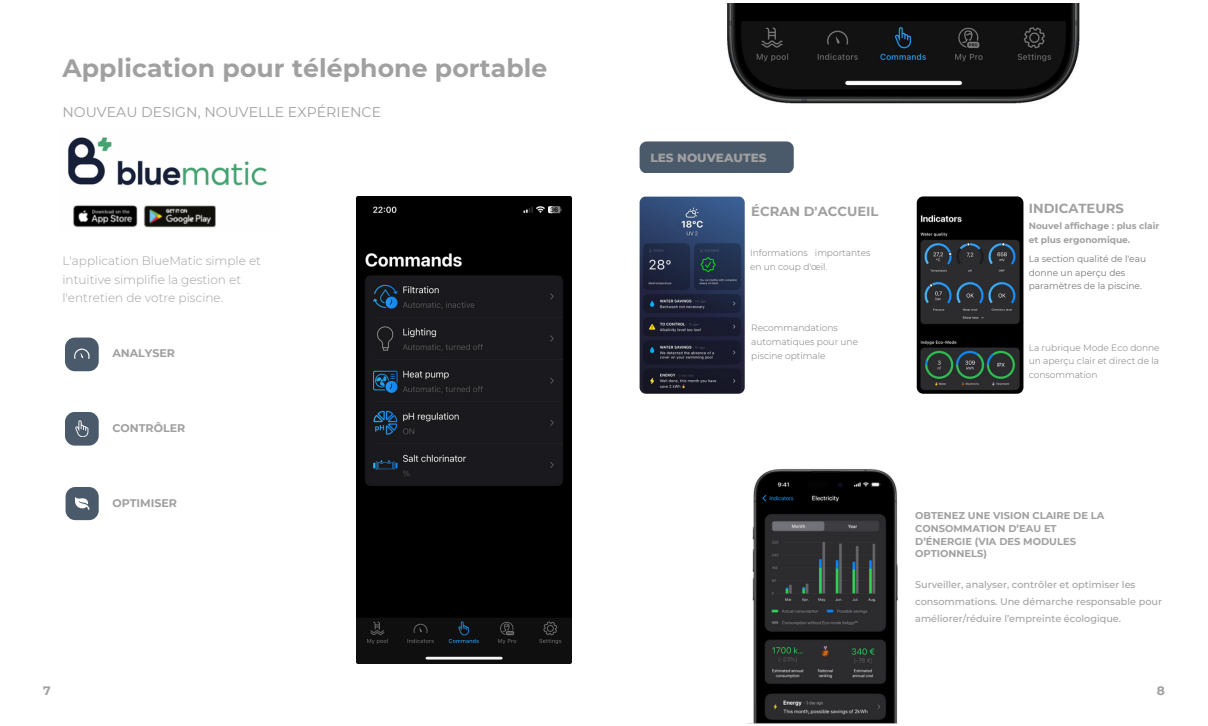
<style>
.page{position:relative;width:1208px;height:726px;background:#fff}
.page>*{position:absolute;margin:0;border:0;box-sizing:border-box;transform-origin:0 0}
.t1{font:700 25.1px "Montserrat";letter-spacing:.005em;color:#a0a0a0}
.t2{font:14.1px "Montserrat";color:#a0a0a0}
.t3{font:700 13.1px "Montserrat";color:#a0a0a0}
.t4{font:700 12.2px "Montserrat";color:#a0a0a0}
.t5{font:300 12.1px/18.1px "Montserrat";color:#a0a0a0}
.t6{font:800 12.1px "Montserrat";color:#a0a0a0}
.t7{font:700 11.1px "Montserrat";color:#a0a0a0}
.t8{font:700 9.9px/12.7px "Montserrat";color:#a0a0a0}
.t9{font:500 9.7px/16.6px "Montserrat";color:#a0a0a0}
.t10{font:300 9px/13.6px "Montserrat";color:#767676}
.t11{font:9px/13.6px "Montserrat";color:#767676}
.t12{font:700 9px/13.6px "Montserrat";color:#a0a0a0}
</style>
<div class="page">
<div style="left:65px;top:412px;width:34px;height:34px;background:#4a5a6b;border-radius:10px"></div>
<div style="left:66px;top:487px;width:33px;height:33px;background:#4a5a6b;border-radius:10px"></div>
<div style="left:65px;top:338px;width:34px;height:33px;background:#4a5a6b;border-radius:10px"></div>
<svg style="left:74px;top:348px;width:16px;height:11px"></svg>
<img style="left:728px;top:4px;width:351px;height:100px">
<img style="left:639px;top:197px;width:105px;height:197px">
<img style="left:916px;top:196px;width:107px;height:198px;border-radius:6px">
<svg style="left:75px;top:497px;width:14px;height:13px"></svg>
<svg style="left:75px;top:420px;width:13px;height:17px"></svg>
<div style="left:639px;top:141px;width:154px;height:32px;background:#4a5a6b;border-radius:7px"></div>
<img style="left:752px;top:469px;width:145px;height:254px">
<img style="left:356px;top:197px;width:215px;height:466px">
<img style="left:68px;top:137px;width:199px;height:91px">
<p class="t1" style="left:62px;top:53px;width:486px">Application pour téléphone portable</p>
<h2 class="t2" style="left:62px;top:104px;width:320px">NOUVEAU DESIGN, NOUVELLE EXPÉRIENCE</h2>
<p class="t5" style="left:62px;top:252px;width:200px">L'application BlueMatic simple et intuitive simplifie la gestion et l'entretien de votre piscine.</p>
<p class="t7" style="left:112px;top:347px;width:64px">ANALYSER</p>
<p class="t7" style="left:112px;top:421px;width:74px">CONTRÔLER</p>
<p class="t7" style="left:112px;top:496px;width:66px">OPTIMISER</p>
<h6 class="t6" style="left:650px;top:150px;width:118px">LES NOUVEAUTES</h6>
<h2 class="t3" style="left:751px;top:203px;width:129px">ÉCRAN D'ACCUEIL</h2>
<p class="t3" style="left:1028px;top:200px;width:96px">INDICATEURS</p>
<h4 class="t10" style="left:750px;top:246px;width:122px">Informations importantes en un coup d'œil.</h4>
<p class="t10" style="left:751px;top:321px;width:108px">Recommandations automatiques pour une piscine optimale</p>
<p class="t12" style="left:1028px;top:219px;width:132px">Nouvel affichage : plus clair et plus ergonomique.</p>
<h4 class="t11" style="left:1028px;top:252px;width:119px">La section qualité de l'eau donne un aperçu des paramètres de la piscine.</h4>
<p class="t10" style="left:1028px;top:341px;width:132px;text-align:justify">La rubrique Mode Eco donne un aperçu clair et direct de la consommation</p>
<p class="t8" style="left:915px;top:509px;width:191px">OBTENEZ UNE VISION CLAIRE DE LA<br>CONSOMMATION D’EAU ET<br>D’ÉNERGIE (VIA DES MODULES<br>OPTIONNELS)</p>
<p class="t9" style="left:915px;top:577px;width:248px">Surveiller, analyser, contrôler et optimiser les consommations. Une démarche responsable pour améliorer/réduire l’empreinte écologique.</p>
<p class="t4" style="left:43px;top:683px;width:9px">7</p>
<p class="t4" style="left:1156px;top:684px;width:10px">8</p>
</div>
